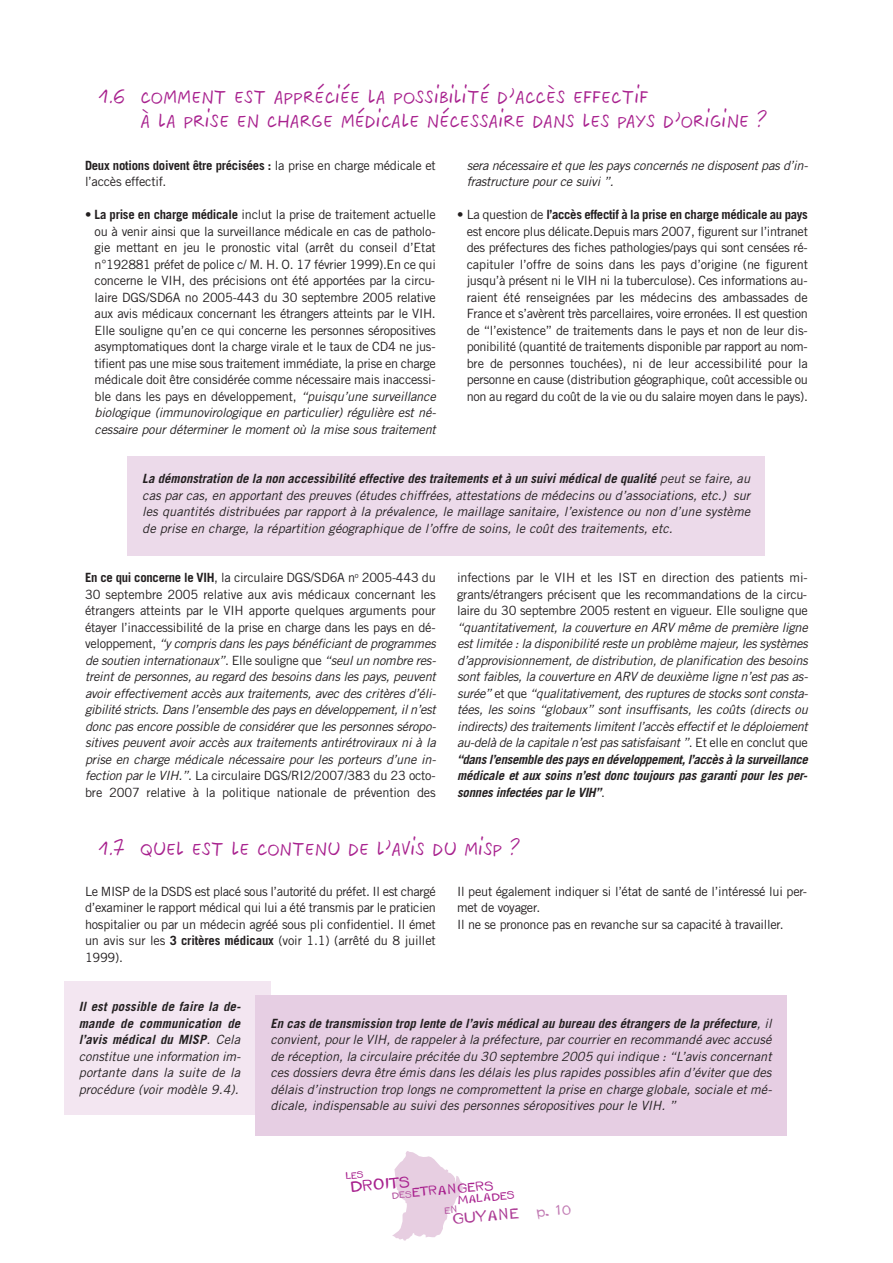
<style>
.page{position:relative;width:893px;height:1263px;background:#fff}
.page>*{position:absolute;margin:0;border:0;box-sizing:border-box;transform-origin:0 0}
.t1{font:22.5px/24px "Twingo France";color:#a8218e}
.t2{font:700 14.85px "Edihunix";color:#a8218e}
.t3{font:700 14.25px "Edihunix";color:#ad3d96}
.t4{font:700 13.5px "Edihunix";color:#c27cb4}
.t5{font:italic 12.75px/16.5px "Trade Gothic";letter-spacing:-.01em;color:#231f20;text-align:justify}
.t6{font:12.75px/16.5px "Trade Gothic";letter-spacing:-.02em;color:#231f20;text-align:justify}
.t7{font:700 12.45px "Edihunix";color:#a8218e}
.t8{font:700 10.5px "Edihunix";color:#a8218e}
.s1{font-weight:700}
.s2{font-style:italic}
.s3{font-weight:700;font-style:normal}
.s4{font-style:normal}
.s5{font-size:9px;color:#b454a1}
</style>
<div class="page">
<div style="left:127px;top:456px;width:638px;height:99px;background:#ecdaea"></div>
<div style="left:64px;top:981px;width:207px;height:134px;background:#f3e6f1"></div>
<div style="left:255px;top:995px;width:532px;height:140px;background:#e6cee3"></div>
<svg style="left:392px;top:1151px;width:71px;height:89px"></svg>
<h1 class="t1" style="left:141px;top:83px;width:629px;text-indent:-43px">1.6 Comment est appréciée la possibilité d’accès effectif<br>à la prise en charge médicale nécessaire dans les pays d’origine ?</h1>
<p class="t6" style="left:85px;top:158px;width:352px"><span class="s1">Deux notions doivent être précisées :</span> la prise en charge médicale et l’accès effectif.</p>
<p class="t6" style="left:95px;top:207px;width:343px;text-indent:-10px">• <span class="s1">La prise en charge médicale</span> inclut la prise de traitement actuelle ou à venir ainsi que la surveillance médicale en cas de patholo&shy;gie mettant en jeu le pronostic vital (arrêt du conseil d’Etat n°192881 préfet de police c/ M. H. O. 17 février 1999).En ce qui concerne le VIH, des précisions ont été apportées par la circu&shy;laire DGS/SD6A no 2005-443 du 30 septembre 2005 relative aux avis médicaux concernant les étrangers atteints par le VIH.<br>Elle souligne qu’en ce qui concerne les personnes séropositives asymptomatiques dont la charge virale et le taux de CD4 ne jus&shy;tifient pas une mise sous traitement immédiate, la prise en charge médicale doit être considérée comme nécessaire mais inaccessi&shy;ble dans les pays en développement, <span class="s2">“puisqu’une surveillance biologique (immunovirologique en particulier) régulière est né&shy;cessaire pour déterminer le moment où la mise sous traitement</span></p>
<p class="t5" style="left:467px;top:158px;width:343px">sera nécessaire et que les pays concernés ne disposent pas d’in&shy;frastructure pour ce suivi ”.</p>
<p class="t6" style="left:467px;top:207px;width:343px;text-indent:-10px">• La question de <span class="s1">l’accès effectif à la prise en charge médicale au pays </span>est encore plus délicate.Depuis mars 2007, figurent sur l’intranet des préfectures des fiches pathologies/pays qui sont censées ré&shy;capituler l’offre de soins dans les pays d’origine (ne figurent jusqu’à présent ni le VIH ni la tuberculose). Ces informations au&shy;raient été renseignées par les médecins des ambassades de France et s’avèrent très parcellaires, voire erronées. Il est question de “l’existence” de traitements dans le pays et non de leur dis&shy;ponibilité (quantité de traitements disponible par rapport au nom&shy;bre de personnes touchées), ni de leur accessibilité pour la personne en cause (distribution géographique, coût accessible ou non au regard du coût de la vie ou du salaire moyen dans le pays).</p>
<p class="t5" style="left:142px;top:471px;width:609px"><span class="s1">La démonstration de la non accessibilité effective des traitements et à un suivi médical de qualité</span> peut se faire, au cas par cas, en apportant des preuves (études chiffrées, attestations de médecins ou d’associations, etc.) sur les quantités distribuées par rapport à la prévalence, le maillage sanitaire, l’existence ou non d’une système de prise en charge, la répartition géographique de l’offre de soins, le coût des traitements, etc.</p>
<p class="t5" style="left:85px;top:570px;width:352px"><span class="s3">En ce qui concerne le VIH</span><span class="s4">, la circulaire DGS/SD6A n</span><sup>o</sup> <span class="s4">2005-443 du 30 septembre 2005 relative aux avis médicaux concernant les étrangers atteints par le VIH apporte quelques arguments pour étayer l’inaccessibilité de la prise en charge dans les pays en dé&shy;veloppement,</span> “y compris dans les pays bénéficiant de programmes de soutien internationaux”<span class="s4">. Elle souligne que</span> “seul un nombre res&shy;treint de personnes, au regard des besoins dans les pays, peuvent avoir effectivement accès aux traitements, avec des critères d’éli&shy;gibilité stricts. Dans l’ensemble des pays en développement, il n’est donc pas encore possible de considérer que les personnes séropo&shy;sitives peuvent avoir accès aux traitements antirétroviraux ni à la prise en charge médicale nécessaire pour les porteurs d’une in&shy;fection par le VIH.”<span class="s4">. La circulaire DGS/RI2/2007/383 du 23 octo&shy;bre 2007 relative à la politique nationale de prévention des</span></p>
<p class="t6" style="left:457px;top:570px;width:352px">infections par le VIH et les IST en direction des patients mi&shy;grants/étrangers précisent que les recommandations de la circu&shy;laire du 30 septembre 2005 restent en vigueur. Elle souligne que</p>
<p class="t5" style="left:457px;top:620px;width:352px">“quantitativement, la couverture en ARV même de première ligne est limitée : la disponibilité reste un problème majeur, les systèmes d’approvisionnement, de distribution, de planification des besoins sont faibles, la couverture en ARV de deuxième ligne n’est pas as&shy;surée” <span class="s4">et que</span> “qualitativement, des ruptures de stocks sont consta&shy;tées, les soins “globaux” sont insuffisants, les coûts (directs ou indirects) des traitements limitent l’accès effectif et le déploiement au-delà de la capitale n’est pas satisfaisant ”<span class="s4">. Et elle en conclut que </span><span class="s1">“dans l’ensemble des pays en développement, l’accès à la surveillance médicale et aux soins n’est donc toujours pas garanti pour les per&shy;sonnes infectées par le VIH”</span><span class="s4">.</span></p>
<h1 class="t1" style="left:98px;top:835px;width:425px">1.7 Quel est le contenu de l’avis du MISP ?</h1>
<p class="t6" style="left:85px;top:884px;width:352px">Le MISP de la DSDS est placé sous l’autorité du préfet. Il est chargé d’examiner le rapport médical qui lui a été transmis par le praticien hospitalier ou par un médecin agréé sous pli confidentiel. Il émet un avis sur les <span class="s1">3 critères médicaux</span> (voir 1.1) (arrêté du 8 juillet 1999).</p>
<p class="t6" style="left:457px;top:884px;width:352px;text-align:left">Il peut également indiquer si l’état de santé de l’intéressé lui per&shy;met de voyager.<br>Il ne se prononce pas en revanche sur sa capacité à travailler.</p>
<p class="t5" style="left:79px;top:999px;width:163px"><span class="s1">Il est possible de faire la de&shy;mande de communication de l’avis médical du MISP</span>. Cela constitue une information im&shy;portante dans la suite de la procédure (voir modèle 9.4).</p>
<p class="t5" style="left:270px;top:1016px;width:503px"><span class="s1">En cas de transmission trop lente de l’avis médical au bureau des étrangers de la préfecture</span>, il convient, pour le VIH, de rappeler à la préfecture, par courrier en recommandé avec accusé de réception, la circulaire précitée du 30 septembre 2005 qui indique : “L’avis concernant ces dossiers devra être émis dans les délais les plus rapides possibles afin d’éviter que des délais d’instruction trop longs ne compromettent la prise en charge globale, sociale et mé&shy;dicale, indispensable au suivi des personnes séropositives pour le VIH. ”</p>
<p class="t2" style="left:349px;top:1178px;width:61px;rotate:-5deg">DROITS</p>
<p class="t7" style="left:391px;top:1187px;width:103px;rotate:-5deg"><span class="s5">DES</span>ETRANGERS</p>
<p class="t8" style="left:457px;top:1194px;width:58px;rotate:-5deg">MALADES</p>
<p class="t3" style="left:452px;top:1211px;width:68px;rotate:-5deg">GUYANE</p>
<p class="t4" style="left:536px;top:1204px;width:37px;rotate:-5deg">p. 10</p>
</div>
